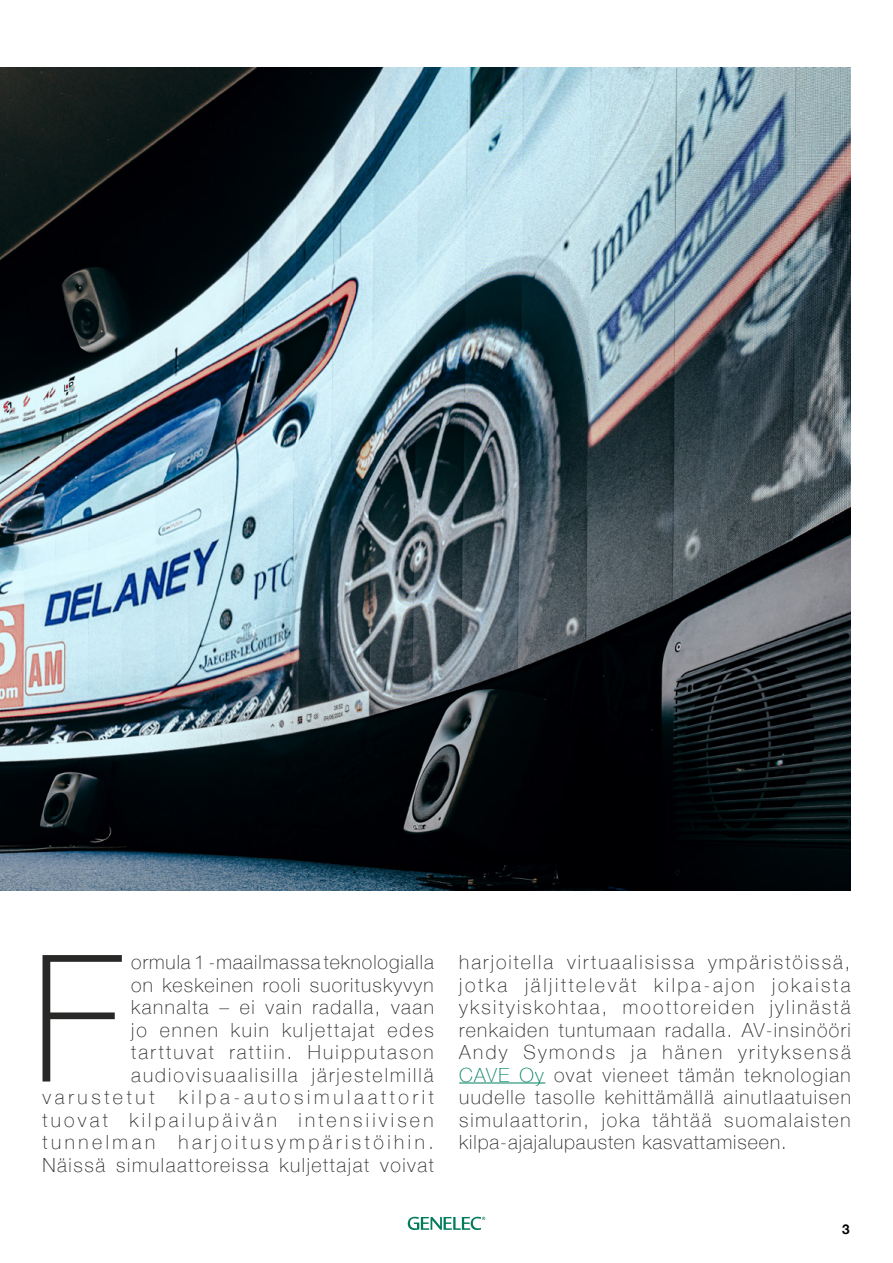
<style>
.page{position:relative;width:893px;height:1263px;background:#fff}
.page>*{position:absolute;margin:0;border:0;box-sizing:border-box;transform-origin:0 0}
.t1{font:100 177px "Helvetica Neue";color:#282827}
.t2{font:100 19.5px/22.5px "Helvetica Neue";letter-spacing:.095em;color:#282827;text-align:right}
.t3{font:700 13.5px "Helvetica Neue";color:#000}
.s1{color:#007f62}
</style>
<div class="page">
<hr style="left:459px;top:1082px;width:86px;height:1px;background:#007f62">
<img style="left:0;top:68px;width:850px;height:823px">
<svg style="left:408px;top:1217px;width:77px;height:13px"></svg>
<p class="t2" style="left:43px;top:950px;width:393px">ormula 1 -maailmassa teknologialla<br>on keskeinen rooli suorituskyvyn<br>kannalta – ei vain radalla, vaan<br>jo ennen kuin kuljettajat edes<br>tarttuvat rattiin. Huipputason audiovisuaalisilla järjestelmillä varustetut kilpa-autosimulaattorit tuovat kilpailupäivän intensiivisen tunnelman harjoitusympäristöihin.<br>Näissä simulaattoreissa kuljettajat voivat</p>
<p class="t2" style="left:459px;top:950px;width:393px;text-align:justify">harjoitella virtuaalisissa ympäristöissä, jotka jäljittelevät kilpa-ajon jokaista yksityiskohtaa, moottoreiden jylinästä renkaiden tuntumaan radalla. AV-insinööri Andy Symonds ja hänen yrityksensä <span class="s1">CAVE Oy</span> ovat vieneet tämän teknologian uudelle tasolle kehittämällä ainutlaatuisen simulaattorin, joka tähtää suomalaisten kilpa-ajajalupausten kasvattamiseen.</p>
<h1 class="t1" style="left:31px;top:884px;width:93px">F</h1>
<p class="t3" style="left:842px;top:1218px;width:9px">3</p>
</div>
